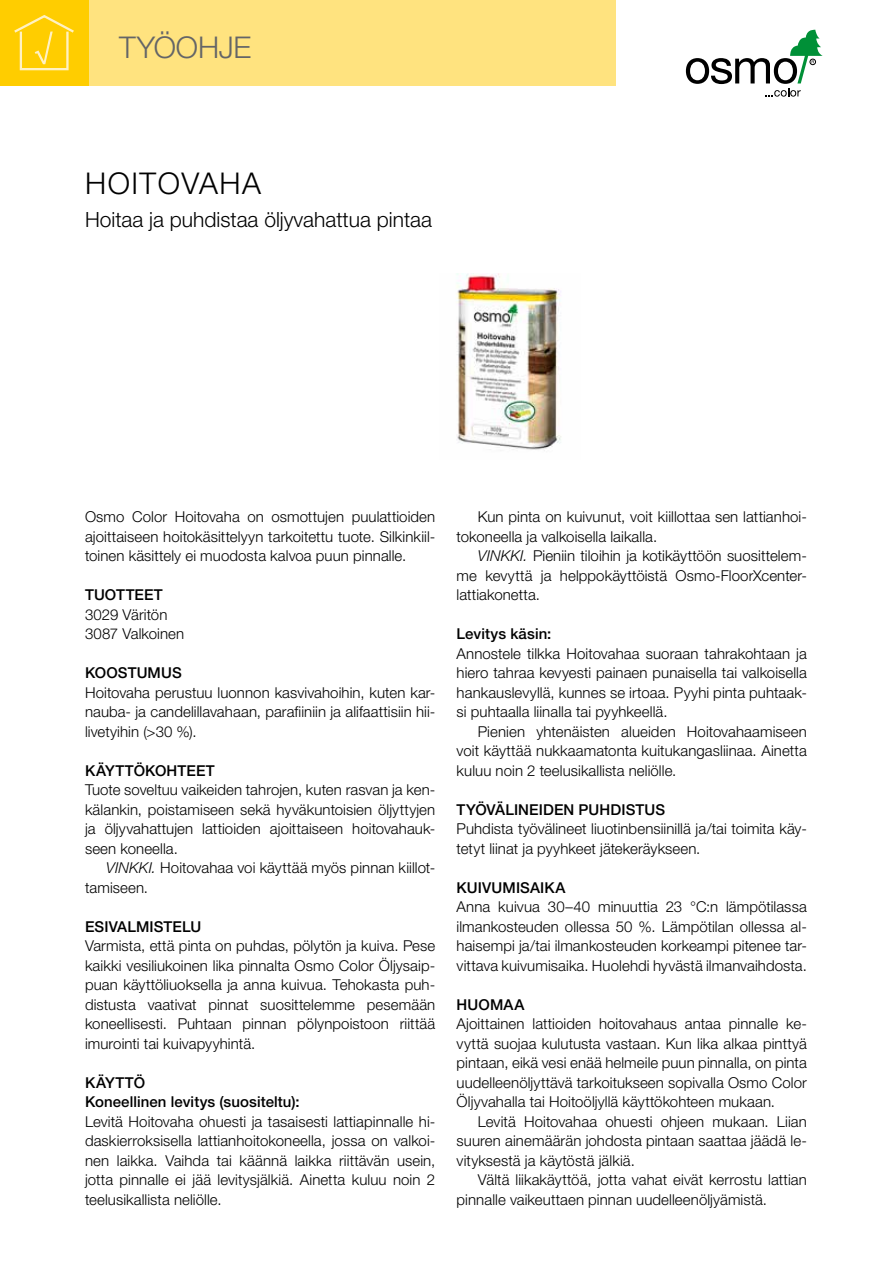
<style>
.page{position:relative;width:893px;height:1263px;background:#fff}
.page>*{position:absolute;margin:0;border:0;box-sizing:border-box;transform-origin:0 0}
.t1{font:300 30px "Helvetica Neue";letter-spacing:.05em;color:#000}
.t2{font:300 30px "Helvetica Neue";letter-spacing:-.005em;color:#646567}
.t3{font:300 21px "Helvetica Neue";color:#000}
.t4{font:300 15px/19.5px "Helvetica Neue";letter-spacing:.005em;color:#000;text-align:justify}
.t5{font:500 15px/19.5px "Helvetica Neue";letter-spacing:.005em;color:#000}
.s1{font-style:italic}
</style>
<div class="page">
<div style="left:0;top:0;width:616px;height:85px;background:#ffe37f"></div>
<div style="left:0;top:0;width:89px;height:85px;background:#ffcd00"></div>
<svg style="left:14px;top:15px;width:60px;height:55px"></svg>
<svg style="left:686px;top:30px;width:137px;height:67px"></svg>
<img style="left:456px;top:273px;width:105px;height:178px">
<h1 class="t2" style="left:119px;top:29px;width:134px">TYÖOHJE</h1>
<h1 class="t1" style="left:85px;top:165px;width:177px">HOITOVAHA</h1>
<h2 class="t3" style="left:85px;top:207px;width:348px">Hoitaa ja puhdistaa öljyvahattua pintaa</h2>
<p class="t4" style="left:85px;top:507px;width:352px">Osmo Color Hoitovaha on osmottujen puulattioiden ajoittaiseen hoitokäsittelyyn tarkoitettu tuote. Silkinkiil&shy;toinen käsittely ei muodosta kalvoa puun pinnalle.</p>
<p class="t5" style="left:85px;top:585px;width:79px">TUOTTEET</p>
<p class="t4" style="left:85px;top:604px;width:101px">3029 Väritön<br>3087 Valkoinen</p>
<p class="t5" style="left:85px;top:663px;width:98px">KOOSTUMUS</p>
<p class="t4" style="left:85px;top:682px;width:352px">Hoitovaha perustuu luonnon kasvivahoihin, kuten kar&shy;nauba- ja candelillavahaan, parafiiniin ja alifaattisiin hii&shy;livetyihin (&gt;30 %).</p>
<p class="t5" style="left:85px;top:760px;width:131px">KÄYTTÖKOHTEET</p>
<p class="t4" style="left:85px;top:780px;width:352px">Tuote soveltuu vaikeiden tahrojen, kuten rasvan ja ken&shy;kälankin, poistamiseen sekä hyväkuntoisien öljyttyjen ja öljyvahattujen lattioiden ajoittaiseen hoitovahauk&shy;seen koneella.</p>
<p class="t4" style="left:85px;top:858px;width:352px;text-indent:21px"><span class="s1">VINKKI.</span> Hoitovahaa voi käyttää myös pinnan kiillot&shy;tamiseen.</p>
<p class="t5" style="left:85px;top:916px;width:118px">ESIVALMISTELU</p>
<p class="t4" style="left:85px;top:936px;width:352px">Varmista, että pinta on puhdas, pölytön ja kuiva. Pese kaikki vesiliukoinen lika pinnalta Osmo Color Öljysaip&shy;puan käyttöliuoksella ja anna kuivua. Tehokasta puh&shy;distusta vaativat pinnat suosittelemme pesemään koneellisesti. Puhtaan pinnan pölynpoistoon riittää imurointi tai kuivapyyhintä.</p>
<p class="t5" style="left:85px;top:1072px;width:216px">KÄYTTÖ<br>Koneellinen levitys (suositeltu):</p>
<p class="t4" style="left:85px;top:1111px;width:352px">Levitä Hoitovaha ohuesti ja tasaisesti lattiapinnalle hi&shy;daskierroksisella lattianhoitokoneella, jossa on valkoi&shy;nen laikka. Vaihda tai käännä laikka riittävän usein, jotta pinnalle ei jää levitysjälkiä. Ainetta kuluu noin 2 teelusikallista neliölle.</p>
<p class="t4" style="left:457px;top:507px;width:352px;text-indent:21px">Kun pinta on kuivunut, voit kiillottaa sen lattianhoi&shy;tokoneella ja valkoisella laikalla.</p>
<p class="t4" style="left:457px;top:546px;width:352px;text-indent:21px"><span class="s1">VINKKI.</span> Pieniin tiloihin ja kotikäyttöön suosittelem&shy;me kevyttä ja helppokäyttöistä Osmo-FloorXcenter&shy;lattiakonetta.</p>
<p class="t5" style="left:457px;top:624px;width:96px">Levitys käsin:</p>
<p class="t4" style="left:457px;top:643px;width:352px">Annostele tilkka Hoitovahaa suoraan tahrakohtaan ja hiero tahraa kevyesti painaen punaisella tai valkoisella hankauslevyllä, kunnes se irtoaa. Pyyhi pinta puhtaak&shy;si puhtaalla liinalla tai pyyhkeellä.</p>
<p class="t4" style="left:457px;top:721px;width:352px;text-indent:21px">Pienien yhtenäisten alueiden Hoitovahaamiseen voit käyttää nukkaamatonta kuitukangasliinaa. Ainetta kuluu noin 2 teelusikallista neliölle.</p>
<p class="t5" style="left:457px;top:799px;width:210px">TYÖVÄLINEIDEN PUHDISTUS</p>
<p class="t4" style="left:457px;top:819px;width:352px">Puhdista työvälineet liuotinbensiinillä ja/tai toimita käy&shy;tetyt liinat ja pyyhkeet jätekeräykseen.</p>
<p class="t5" style="left:457px;top:877px;width:110px">KUIVUMISAIKA</p>
<p class="t4" style="left:457px;top:897px;width:352px">Anna kuivua 30–40 minuuttia 23 °C:n lämpötilassa ilmankosteuden ollessa 50 %. Lämpötilan ollessa al&shy;haisempi ja/tai ilmankosteuden korkeampi pitenee tar&shy;vittava kuivumisaika. Huolehdi hyvästä ilmanvaihdosta.</p>
<p class="t5" style="left:457px;top:994px;width:69px">HUOMAA</p>
<p class="t4" style="left:457px;top:1014px;width:352px">Ajoittainen lattioiden hoitovahaus antaa pinnalle ke&shy;vyttä suojaa kulutusta vastaan. Kun lika alkaa pinttyä pintaan, eikä vesi enää helmeile puun pinnalla, on pinta uudelleenöljyttävä tarkoitukseen sopivalla Osmo Color Öljyvahalla tai Hoitoöljyllä käyttökohteen mukaan.</p>
<p class="t4" style="left:457px;top:1111px;width:352px;text-indent:21px">Levitä Hoitovahaa ohuesti ohjeen mukaan. Liian suuren ainemäärän johdosta pintaan saattaa jäädä le&shy;vityksestä ja käytöstä jälkiä.</p>
<p class="t4" style="left:457px;top:1170px;width:352px;text-indent:21px">Vältä liikakäyttöä, jotta vahat eivät kerrostu lattian pinnalle vaikeuttaen pinnan uudelleenöljyämistä.</p>
</div>
